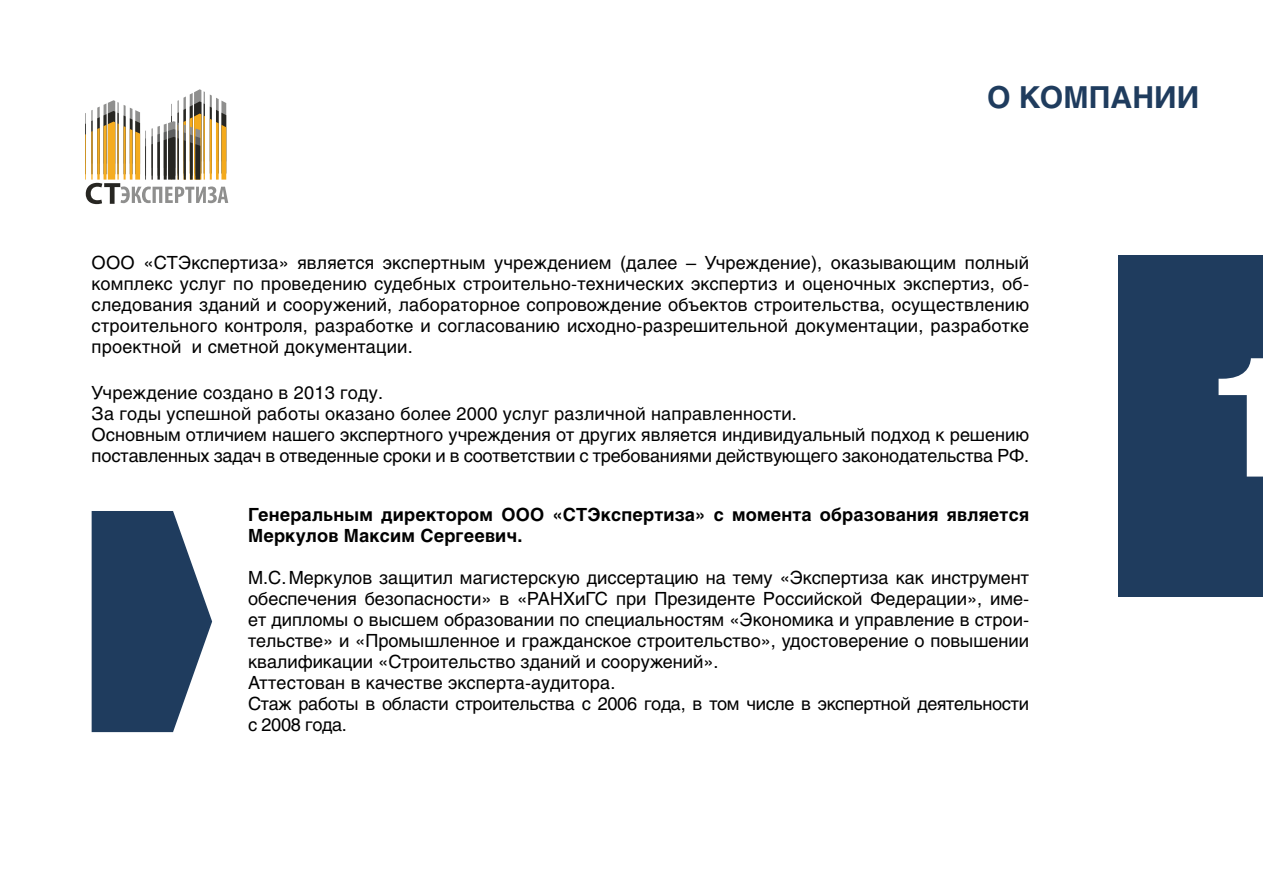
<style>
.page{position:relative;width:1263px;height:893px;background:#fff}
.page>*{position:absolute;margin:0;border:0;box-sizing:border-box;transform-origin:0 0}
.t1{font:700 165px "Helios";color:#fff}
.t2{font:700 30px "Helios";color:#1f3c5e}
.t3{font:18px/21px "Helios";color:#000}
.t4{font:700 18px/21px "Helios";letter-spacing:.01em;color:#000}
</style>
<div class="page">
<div style="left:1118px;top:255px;width:145px;height:342px;background:#1f3c5e"></div>
<svg style="left:85px;top:89px;width:143px;height:115px"></svg>
<svg style="left:92px;top:511px;width:120px;height:221px;background:#3e5774"></svg>
<h2 class="t2" style="left:987px;top:80px;width:214px">О КОМПАНИИ</h2>
<p class="t3" style="left:92px;top:252px;width:939px;text-align:justify">ООО «СТЭкспертиза» является экспертным учреждением (далее – Учреждение), оказывающим полный комплекс услуг по проведению судебных строительно-технических экспертиз и оценочных экспертиз, об&shy;следования зданий и сооружений, лабораторное сопровождение объектов строительства, осуществлению строительного контроля, разработке и согласованию исходно-разрешительной документации, разработке проектной и сметной документации.</p>
<p class="t3" style="left:92px;top:382px;width:939px">Учреждение создано в 2013 году.<br>За годы успешной работы оказано более 2000 услуг различной направленности.<br>Основным отличием нашего экспертного учреждения от других является индивидуальный подход к решению поставленных задач в отведенные сроки и в соответствии с требованиями действующего законодательства РФ.</p>
<p class="t4" style="left:248px;top:504px;width:782px">Генеральным директором ООО «СТЭкспертиза» с момента образования является<br>Меркулов Максим Сергеевич.</p>
<p class="t3" style="left:248px;top:567px;width:782px">М.С.Меркулов защитил магистерскую диссертацию на тему «Экспертиза как инструмент обеспечения безопасности» в «РАНХиГС при Президенте Российской Федерации», име&shy;ет дипломы о высшем образовании по специальностям «Экономика и управление в строи&shy;тельстве» и «Промышленное и гражданское строительство», удостоверение о повышении квалификации «Строительство зданий и сооружений».<br>Аттестован в качестве эксперта-аудитора.<br>Стаж работы в области строительства с 2006 года, в том числе в экспертной деятельности с 2008 года.</p>
<h1 class="t1" style="left:1207px;top:322px;width:94px">1</h1>
</div>
